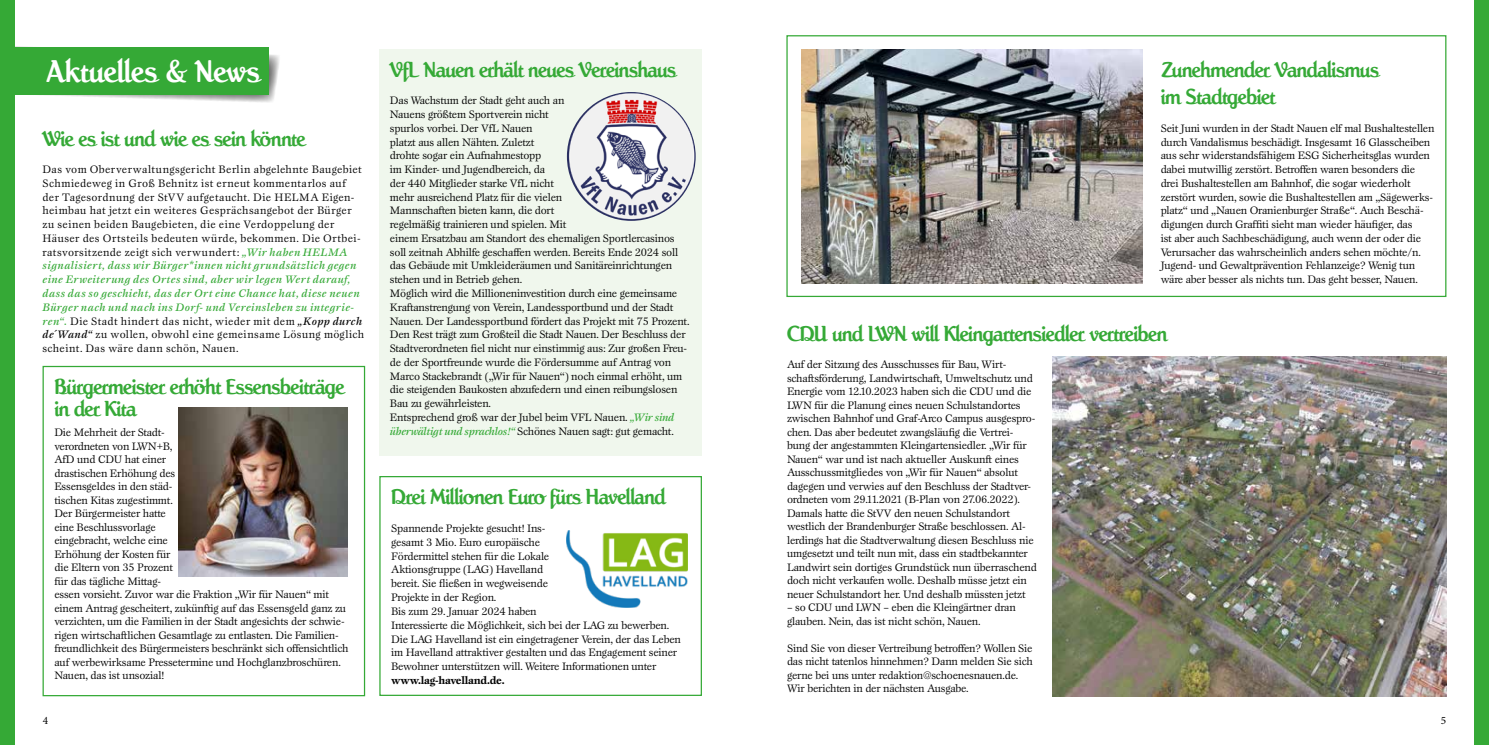
<style>
.page{position:relative;width:1489px;height:745px;background:#fff}
.page>*{position:absolute;margin:0;border:0;box-sizing:border-box;transform-origin:0 0}
.t1{font:32.5px "Rochefort Pro";letter-spacing:-.005em;color:#fff}
.t2{font:22.5px/27.5px "Rochefort Pro";letter-spacing:-.03em;color:#35a936}
.t3{font:11.25px/13.8px "Esprit SB";letter-spacing:-.02em;color:#000}
.t4{font:11.25px/13.8px "Esprit SB";letter-spacing:.03em;color:#000}
.t5{font:11.25px/13.8px "Esprit SB Med Ita";letter-spacing:.035em;color:#35a936}
.t6{font:11.25px/13.8px "Esprit SB";letter-spacing:.025em;color:#000}
.t7{font:700 11.25px "Esprit SB";letter-spacing:-.02em;color:#000}
.t8{font:11.25px "Minion Pro";color:#000}
.s1{font-family:"Esprit SB Med Ita";color:#35a936}
.s2{font-family:"Esprit SB Med Ita"}
</style>
<div class="page">
<div style="left:786px;top:35px;width:660px;height:262px;border:1px solid #35a936"></div>
<div style="left:379px;top:49px;width:323px;height:406px;background:#f0f7ed"></div>
<div style="left:43px;top:365px;width:322px;height:330px;border:1px solid #35a936"></div>
<img style="left:567px;top:92px;width:128px;height:129px;border-radius:64px">
<img style="left:1052px;top:356px;width:394px;height:339px">
<div style="left:379px;top:475px;width:323px;height:220px;border:1px solid #35a936"></div>
<img style="left:566px;top:530px;width:121px;height:77px">
<img style="left:178px;top:407px;width:169px;height:169px">
<svg style="left:14px;top:45px;width:265px;height:58px"></svg>
<div style="left:0;top:47px;width:269px;height:47px;background:#35a936"></div>
<div style="left:0;top:0;width:14px;height:744px;background:#35a936"></div>
<div style="left:1474px;top:0;width:14px;height:744px;background:#35a936"></div>
<img style="left:801px;top:49px;width:341px;height:234px">
<h1 class="t1" style="left:46px;top:53px;width:216px">Aktuelles &amp; News</h1>
<h2 class="t2" style="left:43px;top:125px;width:265px">Wie es ist und wie es sein könnte</h2>
<p class="t4" style="left:43px;top:162px;width:321px">Das vom Oberverwaltungsgericht Berlin abgelehnte Baugebiet Schmiedeweg in Groß Behnitz ist erneut kommentarlos auf der Tagesordnung der StVV aufgetaucht. Die HELMA Eigen&shy;heimbau hat jetzt ein weiteres Gesprächsangebot der Bürger zu seinen beiden Baugebieten, die eine Verdoppelung der Häuser des Ortsteils bedeuten würde, bekommen. Die Ortbei&shy;ratsvorsitzende zeigt sich verwundert: <span class="s1">„Wir haben HELMA</span></p>
<p class="t5" style="left:43px;top:259px;width:318px">signalisiert, dass wir Bürger*innen nicht grundsätzlich gegen eine Erweiterung des Ortes sind, aber wir legen Wert darauf, dass das so geschieht, das der Ort eine Chance hat, diese neuen Bürger nach und nach ins Dorf- und Vereinsleben zu integrie-</p>
<p class="t6" style="left:43px;top:314px;width:323px"><span class="s1">ren“.</span> Die Stadt hindert das nicht, wieder mit dem <span class="s2">„Kopp durch de´Wand“</span> zu wollen, obwohl eine gemeinsame Lösung möglich scheint. Das wäre dann schön, Nauen.</p>
<h2 class="t2" style="left:54px;top:376px;width:292px;line-height:21.2px">Bürgermeister erhöht Essensbeiträge in der Kita</h2>
<p class="t3" style="left:54px;top:425px;width:296px">Die Mehrheit der Stadt-<br>verordneten von LWN+B,<br>AfD und CDU hat einer<br>drastischen Erhöhung des<br>Essensgeldes in den städ-<br>tischen Kitas zugestimmt.<br>Der Bürgermeister hatte<br>eine Beschlussvorlage<br>eingebracht, welche eine<br>Erhöhung der Kosten für<br>die Eltern von 35 Prozent<br>für das tägliche Mittag-<br>essen vorsieht. Zuvor war die Fraktion „Wir für Nauen“ mit einem Antrag gescheitert, zukünftig auf das Essensgeld ganz zu verzichten, um die Familien in der Stadt angesichts der schwie&shy;rigen wirtschaftlichen Gesamtlage zu entlasten. Die Familien&shy;freundlichkeit des Bürgermeisters beschränkt sich offensichtlich auf werbewirksame Pressetermine und Hochglanzbroschüren.<br>Nauen, das ist unsozial!</p>
<h2 class="t2" style="left:390px;top:56px;width:288px">VfL Nauen erhält neues Vereinshaus</h2>
<p class="t3" style="left:390px;top:94px;width:301px">Das Wachstum der Stadt geht auch an<br>Nauens größtem Sportverein nicht<br>spurlos vorbei. Der VfL Nauen<br>platzt aus allen Nähten. Zuletzt<br>drohte sogar ein Aufnahmestopp<br>im Kinder- und Jugendbereich, da<br>der 440 Mitglieder starke VfL nicht<br>mehr ausreichend Platz für die vielen<br>Mannschaften bieten kann, die dort<br>regelmäßig trainieren und spielen. Mit<br>einem Ersatzbau am Standort des ehemaligen Sportlercasinos soll zeitnah Abhilfe geschaffen werden. Bereits Ende 2024 soll das Gebäude mit Umkleideräumen und Sanitäreinrichtungen stehen und in Betrieb gehen.<br>Möglich wird die Millioneninvestition durch eine gemeinsame Kraftanstrengung von Verein, Landessportbund und der Stadt Nauen. Der Landessportbund fördert das Projekt mit 75 Prozent.<br>Den Rest trägt zum Großteil die Stadt Nauen. Der Beschluss der Stadtverordneten fiel nicht nur einstimmig aus: Zur großen Freu&shy;de der Sportfreunde wurde die Fördersumme auf Antrag von Marco Stackebrandt („Wir für Nauen“) noch einmal erhöht, um die steigenden Baukosten abzufedern und einen reibungslosen Bau zu gewährleisten.<br>Entsprechend groß war der Jubel beim VFL Nauen. <span class="s1">„Wir sind überwältigt und sprachlos!“</span> Schönes Nauen sagt: gut gemacht.</p>
<h2 class="t2" style="left:391px;top:483px;width:276px">Drei Millionen Euro fürs Havelland</h2>
<p class="t3" style="left:391px;top:521px;width:291px">Spannende Projekte gesucht! Ins-<br>gesamt 3 Mio. Euro europäische<br>Fördermittel stehen für die Lokale<br>Aktionsgruppe (LAG) Havelland<br>bereit. Sie fließen in wegweisende<br>Projekte in der Region.<br>Bis zum 29. Januar 2024 haben<br>Interessierte die Möglichkeit, sich bei der LAG zu bewerben.<br>Die LAG Havelland ist ein eingetragener Verein, der das Leben im Havelland attraktiver gestalten und das Engagement seiner Bewohner unterstützen will. Weitere Informationen unter</p>
<p class="t7" style="left:391px;top:673px;width:115px">www.lag-havelland.de.</p>
<h2 class="t2" style="left:1160px;top:56px;width:220px">Zunehmender Vandalismus im Stadtgebiet</h2>
<p class="t3" style="left:1160px;top:121px;width:275px">Seit Juni wurden in der Stadt Nauen elf mal Bushaltestellen durch Vandalismus beschädigt. Insgesamt 16 Glasscheiben aus sehr widerstandsfähigem ESG Sicherheitsglas wurden dabei mutwillig zerstört. Betroffen waren besonders die drei Bushaltestellen am Bahnhof, die sogar wiederholt zerstört wurden, sowie die Bushaltestellen am „Sägewerks&shy;platz“ und „Nauen Oranienburger Straße“. Auch Beschä&shy;digungen durch Graffiti sieht man wieder häufiger, das<br>ist aber auch Sachbeschädigung, auch wenn der oder die Verursacher das wahrscheinlich anders sehen möchte/n.<br>Jugend- und Gewaltprävention Fehlanzeige? Wenig tun wäre aber besser als nichts tun. Das geht besser, Nauen.</p>
<h2 class="t2" style="left:787px;top:320px;width:382px">CDU und LWN will Kleingartensiedler vertreiben</h2>
<p class="t3" style="left:787px;top:357px;width:251px">Auf der Sitzung des Ausschusses für Bau, Wirt&shy;schaftsförderung, Landwirtschaft, Umweltschutz und Energie vom 12.10.2023 haben sich die CDU und die LWN für die Planung eines neuen Schulstandortes zwischen Bahnhof und Graf-Arco Campus ausgespro&shy;chen. Das aber bedeutet zwangsläufig die Vertrei&shy;bung der angestammten Kleingartensiedler. „Wir für Nauen“ war und ist nach aktueller Auskunft eines Ausschussmitgliedes von „Wir für Nauen“ absolut dagegen und verwies auf den Beschluss der Stadtver&shy;ordneten vom 29.11.2021 (B-Plan von 27.06.2022).<br>Damals hatte die StVV den neuen Schulstandort westlich der Brandenburger Straße beschlossen. Al&shy;lerdings hat die Stadtverwaltung diesen Beschluss nie umgesetzt und teilt nun mit, dass ein stadtbekannter Landwirt sein dortiges Grundstück nun überraschend doch nicht verkaufen wolle. Deshalb müsse jetzt ein neuer Schulstandort her. Und deshalb müssten jetzt</p>
<p class="t3" style="left:787px;top:600px;width:230px">– so CDU und LWN – eben die Kleingärtner dran glauben. Nein, das ist nicht schön, Nauen.</p>
<p class="t3" style="left:787px;top:641px;width:247px">Sind Sie von dieser Vertreibung betroffen? Wollen Sie das nicht tatenlos hinnehmen? Dann melden Sie sich gerne bei uns unter redaktion@schoenesnauen.de.<br>Wir berichten in der nächsten Ausgabe.</p>
<p class="t8" style="left:43px;top:712px;width:7px">4</p>
<p class="t8" style="left:1440px;top:712px;width:7px">5</p>
</div>
